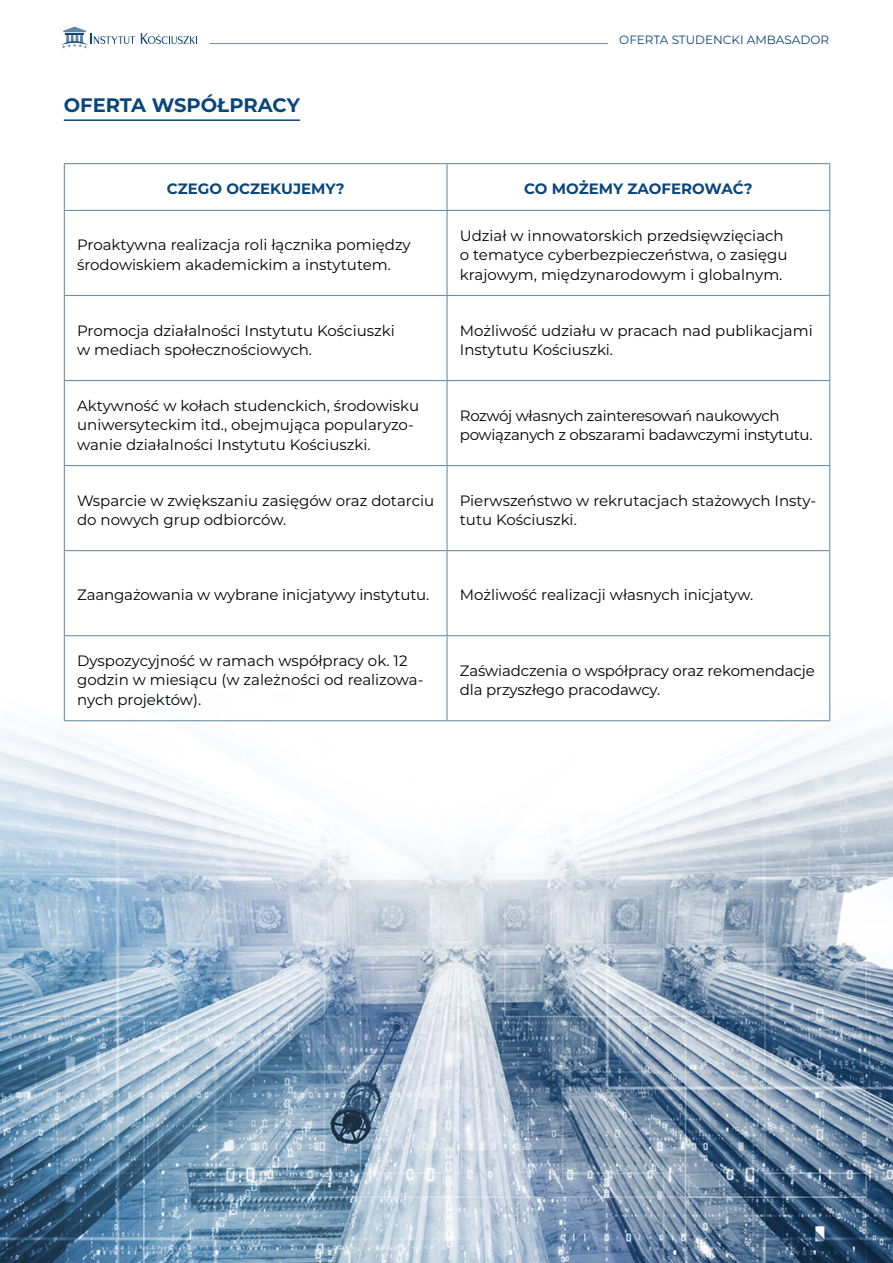
<style>
.page{position:relative;width:893px;height:1263px;background:#fff}
.page>*{position:absolute;margin:0;border:0;box-sizing:border-box;transform-origin:0 0}
.t1{font:700 19.5px "Montserrat";color:#0a457b}
.t2{font:15px/19.5px "Montserrat";color:#000}
.t3{font:15px/19.5px "Montserrat";letter-spacing:-.02em;color:#000}
.t4{font:700 15px "Montserrat";color:#0a457b}
.t5{font:12px "Montserrat";color:#0a457b}
</style>
<div class="page">
<svg style="left:141px;top:33px;width:56px;height:11px"></svg>
<svg style="left:61px;top:27px;width:74px;height:22px"></svg>
<hr style="left:210px;top:43px;width:398px;height:1px;background:#6f90a7">
<img style="left:0;top:119px;width:893px;height:1144px">
<hr style="left:64px;top:119px;width:236px;height:2px;background:#0a457b">
<hr style="left:64px;top:163px;width:383px;height:1px;background:#6f90a7">
<hr style="left:64px;top:164px;width:1px;height:46px;background:#6f90a7">
<hr style="left:447px;top:163px;width:383px;height:1px;background:#6f90a7">
<hr style="left:446px;top:164px;width:2px;height:46px;background:#6f90a7">
<hr style="left:829px;top:164px;width:1px;height:46px;background:#6f90a7">
<hr style="left:64px;top:210px;width:383px;height:1px;background:#6f90a7">
<hr style="left:64px;top:211px;width:1px;height:84px;background:#6f90a7">
<hr style="left:447px;top:210px;width:383px;height:1px;background:#6f90a7">
<hr style="left:446px;top:211px;width:2px;height:84px;background:#6f90a7">
<hr style="left:829px;top:211px;width:1px;height:84px;background:#6f90a7">
<hr style="left:64px;top:295px;width:383px;height:1px;background:#6f90a7">
<hr style="left:64px;top:296px;width:1px;height:84px;background:#6f90a7">
<hr style="left:447px;top:295px;width:383px;height:1px;background:#6f90a7">
<hr style="left:446px;top:296px;width:2px;height:84px;background:#6f90a7">
<hr style="left:829px;top:296px;width:1px;height:84px;background:#6f90a7">
<hr style="left:64px;top:380px;width:383px;height:1px;background:#6f90a7">
<hr style="left:64px;top:381px;width:1px;height:84px;background:#6f90a7">
<hr style="left:447px;top:380px;width:383px;height:1px;background:#6f90a7">
<hr style="left:446px;top:381px;width:2px;height:84px;background:#6f90a7">
<hr style="left:829px;top:381px;width:1px;height:84px;background:#6f90a7">
<hr style="left:64px;top:465px;width:383px;height:1px;background:#6f90a7">
<hr style="left:64px;top:466px;width:1px;height:84px;background:#6f90a7">
<hr style="left:447px;top:465px;width:383px;height:1px;background:#6f90a7">
<hr style="left:446px;top:466px;width:2px;height:84px;background:#6f90a7">
<hr style="left:829px;top:466px;width:1px;height:84px;background:#6f90a7">
<hr style="left:64px;top:550px;width:383px;height:1px;background:#6f90a7">
<hr style="left:64px;top:551px;width:1px;height:84px;background:#6f90a7">
<hr style="left:447px;top:550px;width:383px;height:1px;background:#6f90a7">
<hr style="left:446px;top:551px;width:2px;height:84px;background:#6f90a7">
<hr style="left:829px;top:551px;width:1px;height:84px;background:#6f90a7">
<hr style="left:64px;top:635px;width:383px;height:1px;background:#6f90a7">
<hr style="left:64px;top:636px;width:1px;height:84px;background:#6f90a7">
<hr style="left:447px;top:635px;width:383px;height:1px;background:#6f90a7">
<hr style="left:446px;top:636px;width:2px;height:84px;background:#6f90a7">
<hr style="left:829px;top:636px;width:1px;height:84px;background:#6f90a7">
<hr style="left:64px;top:720px;width:383px;height:1px;background:#6f90a7">
<hr style="left:447px;top:720px;width:383px;height:1px;background:#6f90a7">
<h1 class="t1" style="left:64px;top:91px;width:238px">OFERTA WSPÓŁPRACY</h1>
<p class="t5" style="left:619px;top:32px;width:211px">OFERTA STUDENCKI AMBASADOR</p>
<p class="t4" style="left:167px;top:178px;width:179px">CZEGO OCZEKUJEMY?</p>
<p class="t4" style="left:524px;top:178px;width:230px">CO MOŻEMY ZAOFEROWAĆ?</p>
<p class="t2" style="left:77px;top:235px;width:335px">Proaktywna realizacja roli łącznika pomiędzy środowiskiem akademickim a instytutem.</p>
<p class="t2" style="left:460px;top:225px;width:329px">Udział w innowatorskich przedsięwzięciach o tematyce cyberbezpieczeństwa, o zasięgu krajowym, międzynarodowym i globalnym.</p>
<p class="t2" style="left:77px;top:320px;width:319px">Promocja działalności Instytutu Kościuszki w mediach społecznościowych.</p>
<p class="t2" style="left:460px;top:320px;width:354px">Możliwość udziału w pracach nad publikacjami<br>Instytutu Kościuszki.</p>
<p class="t2" style="left:77px;top:395px;width:344px">Aktywność w kołach studenckich, środowisku uniwersyteckim itd., obejmująca popularyzo&shy;wanie działalności Instytutu Kościuszki.</p>
<p class="t3" style="left:460px;top:405px;width:354px">Rozwój własnych zainteresowań naukowych powiązanych z obszarami badawczymi instytutu.</p>
<p class="t2" style="left:77px;top:490px;width:359px">Wsparcie w zwiększaniu zasięgów oraz dotarciu do nowych grup odbiorców.</p>
<p class="t2" style="left:460px;top:490px;width:358px">Pierwszeństwo w rekrutacjach stażowych Insty&shy;tutu Kościuszki.</p>
<p class="t2" style="left:77px;top:585px;width:354px">Zaangażowania w wybrane inicjatywy instytutu.</p>
<p class="t2" style="left:460px;top:585px;width:295px">Możliwość realizacji własnych inicjatyw.</p>
<p class="t2" style="left:77px;top:650px;width:348px">Dyspozycyjność w ramach współpracy ok. 12 godzin w miesiącu (w zależności od realizowa&shy;nych projektów).</p>
<p class="t2" style="left:460px;top:660px;width:356px">Zaświadczenia o współpracy oraz rekomendacje dla przyszłego pracodawcy.</p>
</div>
